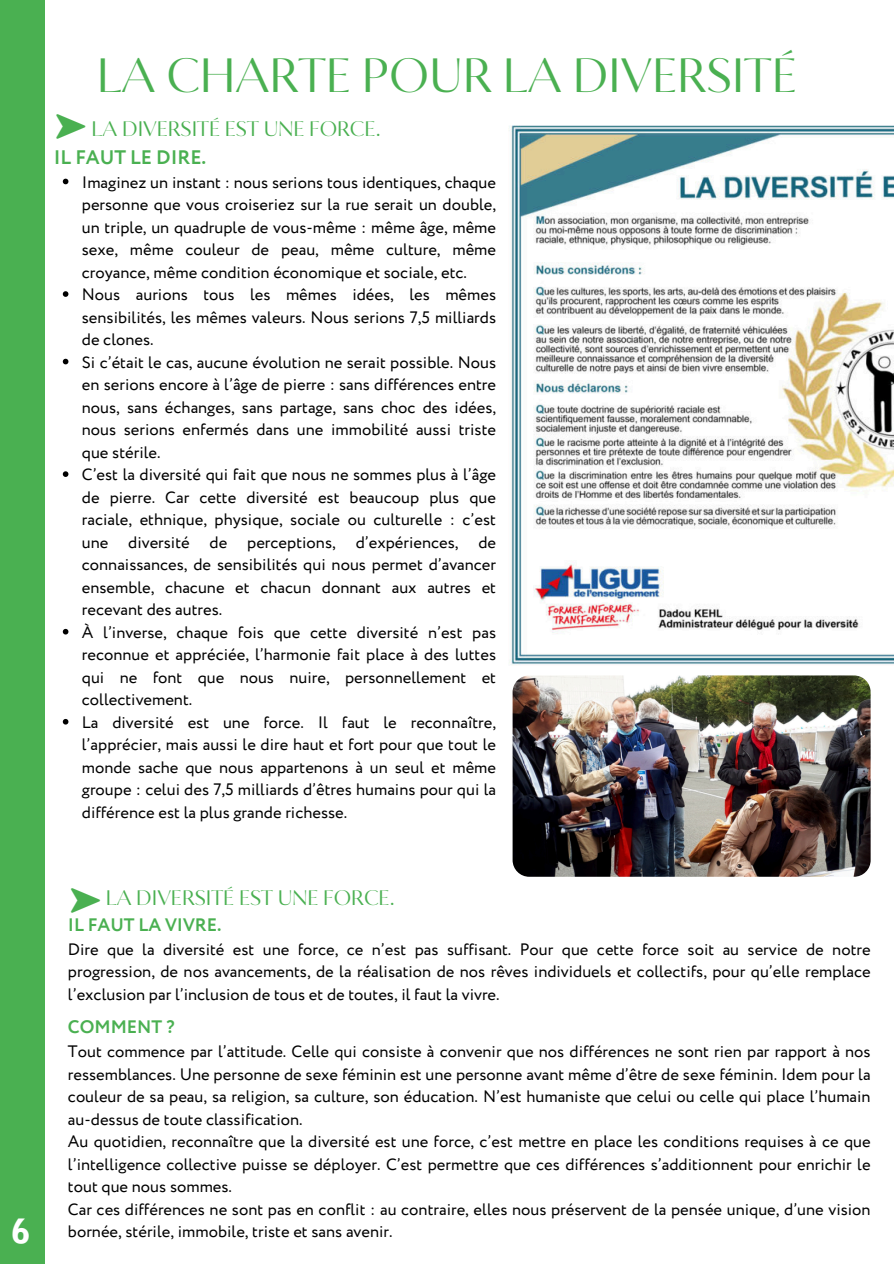
<style>
.page{position:relative;width:894px;height:1264px;background:#fff}
.page>*{position:absolute;margin:0;border:0;box-sizing:border-box;transform-origin:0 0}
.t1{font:48px "Circe Contrast";color:#4ab051}
.t2{font:36.6px "Alpha Ligue";color:#4ab051}
.t3{font:33px "Alpha Ligue";color:#fff}
.t4{font:21px "Circe Contrast";color:#4ab051}
.t5{font:700 19.5px "Circe";color:#4ab051}
.t6{font:700 18px "Circe";color:#4ab051}
.t7{font:16.5px/22.5px "Circe";color:#000;text-align:justify}
</style>
<div class="page">
<svg style="left:63px;top:179px;width:5px;height:5px"></svg>
<svg style="left:63px;top:291px;width:5px;height:6px"></svg>
<svg style="left:63px;top:359px;width:5px;height:5px"></svg>
<svg style="left:63px;top:471px;width:5px;height:6px"></svg>
<svg style="left:63px;top:629px;width:5px;height:5px"></svg>
<svg style="left:63px;top:719px;width:5px;height:5px"></svg>
<div style="left:0;top:0;width:45px;height:1263px;background:#4ab051"></div>
<img style="left:509px;top:125px;width:384px;height:540px">
<img style="left:512px;top:675px;width:358px;height:201px;border-radius:17px">
<p class="t3" style="left:12px;top:1218px;width:20px">6</p>
<p class="t1" style="left:97px;top:47px;width:701px">LA CHARTE POUR LA DIVERSITÉ</p>
<p class="t2" style="left:83px;top:113px;width:28px;rotate:90deg">A</p>
<p class="t4" style="left:92px;top:116px;width:291px">LA DIVERSITÉ EST UNE FORCE.</p>
<p class="t5" style="left:54px;top:144px;width:154px">IL FAUT LE DIRE.</p>
<p class="t7" style="left:82px;top:172px;width:415px;text-align:left">Imaginez un instant : nous serions tous identiques, chaque personne que vous croiseriez sur la rue serait un double, un triple, un quadruple de vous-même : même âge, même sexe, même couleur de peau, même culture, même croyance, même condition économique et sociale, etc.<br>Nous aurions tous les mêmes idées, les mêmes sensibilités, les mêmes valeurs. Nous serions 7,5 milliards de clones.<br>Si c’était le cas, aucune évolution ne serait possible. Nous en serions encore à l’âge de pierre : sans différences entre nous, sans échanges, sans partage, sans choc des idées, nous serions enfermés dans une immobilité aussi triste que stérile.<br>C’est la diversité qui fait que nous ne sommes plus à l’âge de pierre. Car cette diversité est beaucoup plus que raciale, ethnique, physique, sociale ou culturelle : c’est une diversité de perceptions, d’expériences, de connaissances, de sensibilités qui nous permet d’avancer ensemble, chacune et chacun donnant aux autres et recevant des autres.<br>À l’inverse, chaque fois que cette diversité n’est pas reconnue et appréciée, l’harmonie fait place à des luttes qui ne font que nous nuire, personnellement et collectivement.<br>La diversité est une force. Il faut le reconnaître, l’apprécier, mais aussi le dire haut et fort pour que tout le monde sache que nous appartenons à un seul et même groupe : celui des 7,5 milliards d’êtres humains pour qui la différence est la plus grande richesse.</p>
<p class="t4" style="left:106px;top:885px;width:291px">LA DIVERSITÉ EST UNE FORCE.</p>
<h1 class="t6" style="left:68px;top:912px;width:155px">IL FAUT LA VIVRE.</h1>
<p class="t7" style="left:68px;top:938px;width:804px">Dire que la diversité est une force, ce n’est pas suffisant. Pour que cette force soit au service de notre progression, de nos avancements, de la réalisation de nos rêves individuels et collectifs, pour qu’elle remplace l’exclusion par l’inclusion de tous et de toutes, il faut la vivre.</p>
<p class="t6" style="left:68px;top:1015px;width:108px">COMMENT ?</p>
<p class="t7" style="left:68px;top:1041px;width:804px">Tout commence par l’attitude. Celle qui consiste à convenir que nos différences ne sont rien par rapport à nos ressemblances. Une personne de sexe féminin est une personne avant même d’être de sexe féminin. Idem pour la couleur de sa peau, sa religion, sa culture, son éducation. N’est humaniste que celui ou celle qui place l’humain au-dessus de toute classification.</p>
<p class="t7" style="left:68px;top:1131px;width:804px">Au quotidien, reconnaître que la diversité est une force, c’est mettre en place les conditions requises à ce que l’intelligence collective puisse se déployer. C’est permettre que ces différences s’additionnent pour enrichir le tout que nous sommes.</p>
<p class="t7" style="left:68px;top:1198px;width:804px">Car ces différences ne sont pas en conflit : au contraire, elles nous préservent de la pensée unique, d’une vision bornée, stérile, immobile, triste et sans avenir.</p>
<p class="t2" style="left:98px;top:886px;width:28px;rotate:90deg">A</p>
</div>
